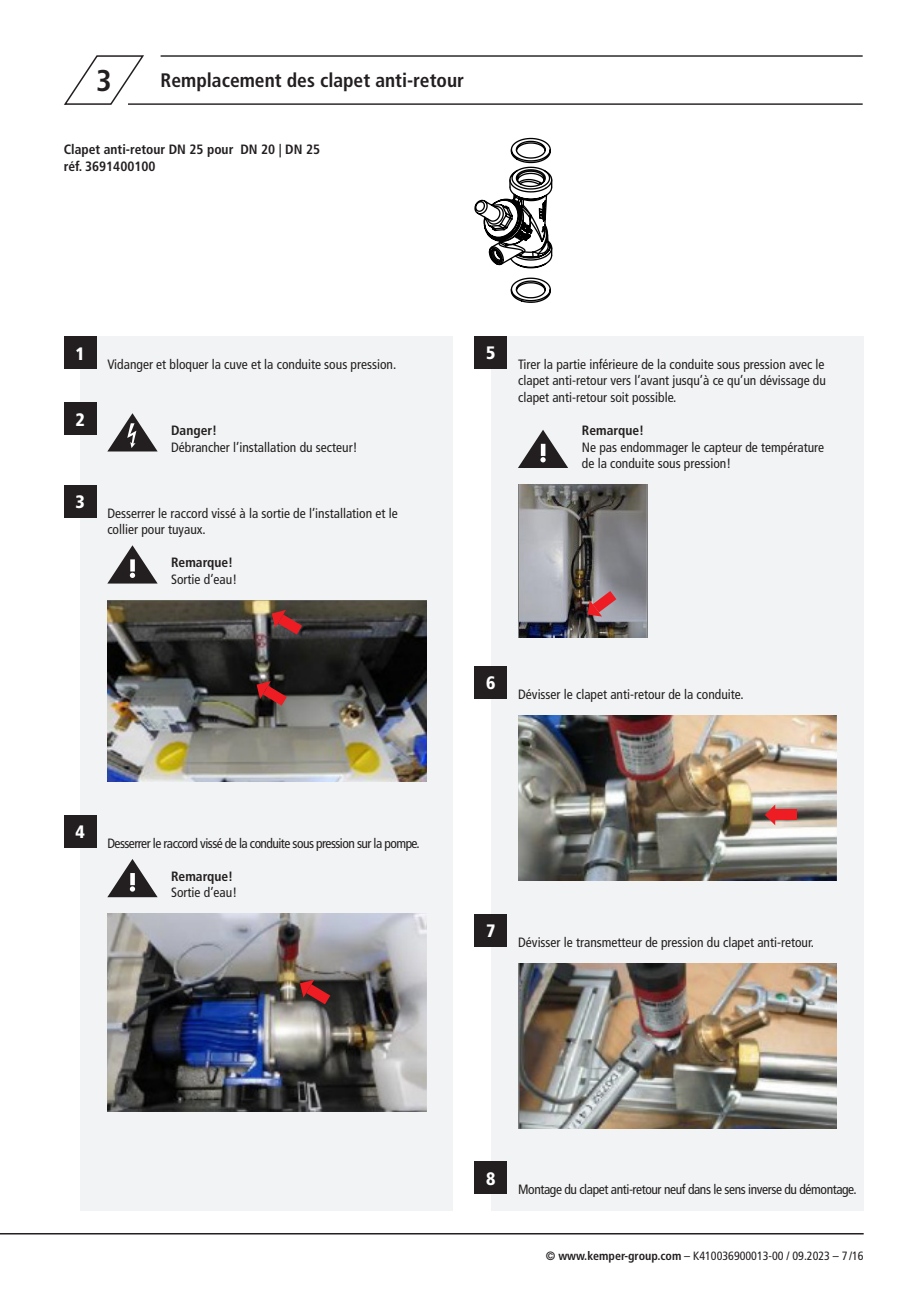
<style>
.page{position:relative;width:919px;height:1289px;background:#fff}
.page>*{position:absolute;margin:0;border:0;box-sizing:border-box;transform-origin:0 0}
.numbers_montageschritte_20pt_bold{font:700 condensed 30px "Frutiger LT Com";color:#231f20}
.headline_montageschritte_13pt_bold{font:700 condensed 19.5px "Frutiger LT Com";color:#231f20}
.numbers_white_12pt_black{font:900 condensed 18px "Frutiger LT Com";color:#fff}
.bodycopy_9pt_57Condensed{font:condensed 13.5px/16.5px "Frutiger LT Com";color:#231f20}
.bodycopy_9pt_57Condensed-2{font:condensed 13.5px "Frutiger LT Com";letter-spacing:-.03em;color:#231f20}
.bodycopy_9pt_57Condensed-3{font:condensed 13.5px "Frutiger LT Com";letter-spacing:-.04em;color:#231f20}
.bodycopy_9pt_57Condensed-4{font:700 condensed 13.5px "Frutiger LT Com";color:#231f20}
.t1{font:condensed 12px "Frutiger LT Com";color:#231f20}
.s1{font-weight:700}
</style>
<div class="page">
<hr style="left:0;top:1232px;width:863px;height:2px;background:#231f20">
<div style="left:80px;top:336px;width:373px;height:874px;background:#f2f3f4"></div>
<div style="left:491px;top:336px;width:372px;height:874px;background:#f2f3f4"></div>
<hr style="left:161px;top:55px;width:701px;height:2px;background:#231f20">
<hr style="left:128px;top:103px;width:734px;height:2px;background:#231f20">
<svg style="left:64px;top:55px;width:81px;height:50px"></svg>
<svg style="left:107px;top:413px;width:51px;height:38px"></svg>
<div style="left:64px;top:336px;width:33px;height:33px;background:#231f20"></div>
<div style="left:474px;top:666px;width:33px;height:32px;background:#231f20"></div>
<div style="left:474px;top:914px;width:33px;height:32px;background:#231f20"></div>
<div style="left:474px;top:1161px;width:33px;height:32px;background:#231f20"></div>
<div style="left:64px;top:402px;width:33px;height:33px;background:#231f20"></div>
<div style="left:64px;top:485px;width:33px;height:32px;background:#231f20"></div>
<div style="left:474px;top:336px;width:33px;height:32px;background:#231f20"></div>
<div style="left:64px;top:815px;width:33px;height:32px;background:#231f20"></div>
<svg style="left:107px;top:545px;width:51px;height:38px"></svg>
<svg style="left:518px;top:430px;width:50px;height:38px"></svg>
<svg style="left:107px;top:859px;width:51px;height:38px"></svg>
<img style="left:107px;top:600px;width:319px;height:181px">
<img style="left:518px;top:484px;width:129px;height:153px">
<img style="left:107px;top:913px;width:319px;height:198px">
<svg style="left:256px;top:681px;width:31px;height:24px"></svg>
<svg style="left:587px;top:591px;width:29px;height:25px"></svg>
<svg style="left:272px;top:610px;width:30px;height:24px"></svg>
<svg style="left:300px;top:979px;width:30px;height:25px"></svg>
<img style="left:518px;top:715px;width:318px;height:165px">
<img style="left:519px;top:963px;width:317px;height:165px">
<svg style="left:764px;top:804px;width:11px;height:21px"></svg>
<div style="left:775px;top:809px;width:22px;height:11px;background:#ee1d23"></div>
<svg style="left:474px;top:137px;width:79px;height:166px"></svg>
<p class="numbers_montageschritte_20pt_bold" style="left:96px;top:62px;width:17px">3</p>
<p class="headline_montageschritte_13pt_bold" style="left:161px;top:68px;width:305px">Remplacement des clapet anti-retour</p>
<p class="bodycopy_9pt_57Condensed-4" style="left:64px;top:141px;width:258px">Clapet anti-retour DN 25 pour DN 20 | DN 25</p>
<p class="bodycopy_9pt_57Condensed-4" style="left:64px;top:158px;width:93px">réf. 3691400100</p>
<p class="numbers_white_12pt_black" style="left:76px;top:342px;width:11px">1</p>
<p class="numbers_white_12pt_black" style="left:76px;top:408px;width:11px">2</p>
<p class="numbers_white_12pt_black" style="left:76px;top:491px;width:11px">3</p>
<p class="bodycopy_9pt_57Condensed" style="left:107px;top:356px;width:290px">Vidanger et bloquer la cuve et la conduite sous pression.</p>
<p class="bodycopy_9pt_57Condensed-4" style="left:171px;top:422px;width:48px">Danger!</p>
<p class="bodycopy_9pt_57Condensed" style="left:171px;top:438px;width:188px">Débrancher l’installation du secteur!</p>
<p class="bodycopy_9pt_57Condensed" style="left:107px;top:504px;width:292px">Desserrer le raccord vissé à la sortie de l’installation et le collier pour tuyaux.</p>
<p class="bodycopy_9pt_57Condensed" style="left:171px;top:554px;width:67px"><span class="s1">Remarque!<br></span>Sortie d’eau!</p>
<p class="numbers_white_12pt_black" style="left:76px;top:821px;width:11px">4</p>
<p class="bodycopy_9pt_57Condensed-3" style="left:107px;top:834px;width:314px">Desserrer le raccord vissé de la conduite sous pression sur la pompe.</p>
<p class="bodycopy_9pt_57Condensed" style="left:171px;top:867px;width:67px"><span class="s1">Remarque!<br></span>Sortie d’eau!</p>
<p class="numbers_white_12pt_black" style="left:486px;top:341px;width:11px">5</p>
<p class="bodycopy_9pt_57Condensed" style="left:518px;top:356px;width:309px;text-align:justify">Tirer la partie inférieure de la conduite sous pression avec le clapet anti-retour vers l’avant jusqu’à ce qu’un dévissage du clapet anti-retour soit possible.</p>
<p class="bodycopy_9pt_57Condensed" style="left:582px;top:422px;width:244px"><span class="s1">Remarque!<br></span>Ne pas endommager le capteur de température de la conduite sous pression!</p>
<p class="numbers_white_12pt_black" style="left:486px;top:671px;width:11px">6</p>
<p class="bodycopy_9pt_57Condensed" style="left:518px;top:686px;width:227px">Dévisser le clapet anti-retour de la conduite.</p>
<p class="numbers_white_12pt_black" style="left:486px;top:920px;width:11px">7</p>
<p class="bodycopy_9pt_57Condensed" style="left:518px;top:933px;width:297px">Dévisser le transmetteur de pression du clapet anti-retour.</p>
<p class="numbers_white_12pt_black" style="left:486px;top:1167px;width:11px">8</p>
<p class="bodycopy_9pt_57Condensed-2" style="left:518px;top:1181px;width:340px">Montage du clapet anti-retour neuf dans le sens inverse du démontage.</p>
<p class="t1" style="left:545px;top:1248px;width:319px"><span class="s1">© www.kemper-group.com</span> – K410036900013-00 / 09.2023 – 7 /16</p>
</div>
